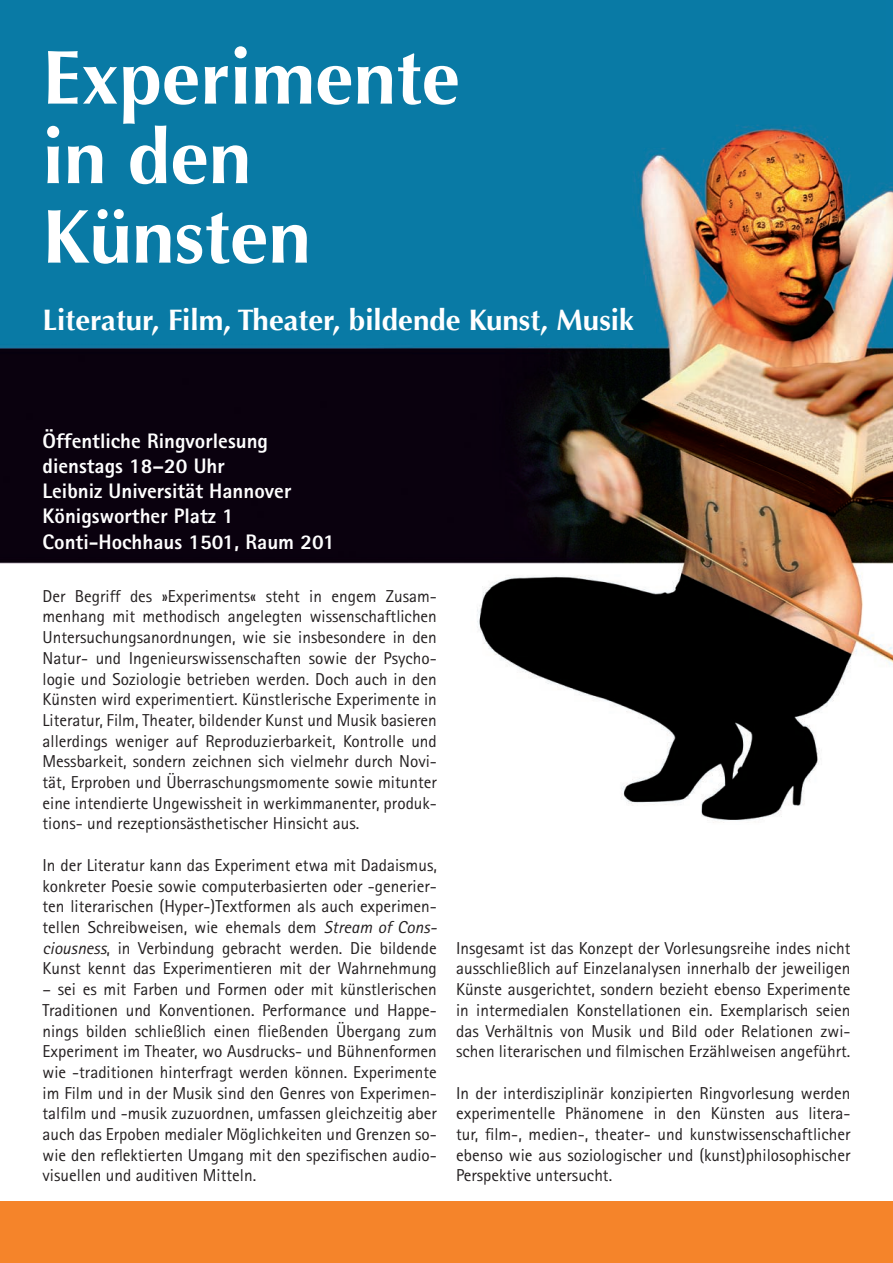
<style>
.page{position:relative;width:893px;height:1263px;background:#fff}
.page>*{position:absolute;margin:0;border:0;box-sizing:border-box;transform-origin:0 0}
.t1{font:700 76.65px/79.5px "Optima";color:#fff}
.t2{font:700 29.55px "Optima";color:#fff}
.t3{font:800 21px/25.2px "Rotis Sans Serif";color:#fff}
.t4{font:17.25px/20.7px "Rotis Sans Serif";color:#231f20;text-align:justify}
.s1{font-style:italic}
</style>
<div class="page">
<img style="left:0;top:0;width:893px;height:823px">
<div style="left:0;top:1201px;width:893px;height:62px;background:#f5842a"></div>
<h1 class="t1" style="left:43px;top:39px;width:419px">Experimente in den<br>Künsten</h1>
<h2 class="t2" style="left:43px;top:303px;width:593px">Literatur, Film, Theater, bildende Kunst, Musik</h2>
<p class="t3" style="left:43px;top:428px;width:294px">Öffentliche Ringvorlesung dienstags 18–20 Uhr<br>Leibniz Universität Hannover<br>Königsworther Platz 1<br>Conti-Hochhaus 1501, Raum 201</p>
<p class="t4" style="left:43px;top:585px;width:396px">Der Begriff des »Experiments« steht in engem Zusam&shy;menhang mit methodisch angelegten wissenschaftlichen Untersuchungsanordnungen, wie sie insbesondere in den Natur- und Ingenieurswissenschaften sowie der Psycho&shy;logie und Soziologie betrieben werden. Doch auch in den Künsten wird experimentiert. Künstlerische Experimente in Literatur, Film, Theater, bildender Kunst und Musik basieren allerdings weniger auf Reproduzierbarkeit, Kontrolle und Messbarkeit, sondern zeichnen sich vielmehr durch Novi&shy;tät, Erproben und Überraschungsmomente sowie mitunter eine intendierte Ungewissheit in werkimmanenter, produk&shy;tions- und rezeptionsästhetischer Hinsicht aus.</p>
<p class="t4" style="left:43px;top:854px;width:396px;text-align:left">In der Literatur kann das Experiment etwa mit Dadaismus, konkreter Poesie sowie computerbasierten oder -generier&shy;ten literarischen (Hyper-)Textformen als auch experimen&shy;tellen Schreibweisen, wie ehemals dem <span class="s1">Stream of Cons&shy;ciousness</span>, in Verbindung gebracht werden. Die bildende Kunst kennt das Experimentieren mit der Wahrnehmung</p>
<p class="t4" style="left:43px;top:979px;width:396px">– sei es mit Farben und Formen oder mit künstlerischen Traditionen und Konventionen. Performance und Happe&shy;nings bilden schließlich einen fließenden Übergang zum Experiment im Theater, wo Ausdrucks- und Bühnenformen wie -traditionen hinterfragt werden können. Experimente im Film und in der Musik sind den Genres von Experimen&shy;talfilm und -musik zuzuordnen, umfassen gleichzeitig aber auch das Erpoben medialer Möglichkeiten und Grenzen so&shy;wie den reflektierten Umgang mit den spezifischen audio&shy;visuellen und auditiven Mitteln.</p>
<p class="t4" style="left:456px;top:937px;width:396px">Insgesamt ist das Konzept der Vorlesungsreihe indes nicht ausschließlich auf Einzelanalysen innerhalb der jeweiligen Künste ausgerichtet, sondern bezieht ebenso Experimente in intermedialen Konstellationen ein. Exemplarisch seien das Verhältnis von Musik und Bild oder Relationen zwi&shy;schen literarischen und filmischen Erzählweisen angeführt.</p>
<p class="t4" style="left:456px;top:1082px;width:396px">In der interdisziplinär konzipierten Ringvorlesung werden experimentelle Phänomene in den Künsten aus litera&shy;tur, film-, medien-, theater- und kunstwissenschaftlicher ebenso wie aus soziologischer und (kunst)philosophischer Perspektive untersucht.</p>
</div>
